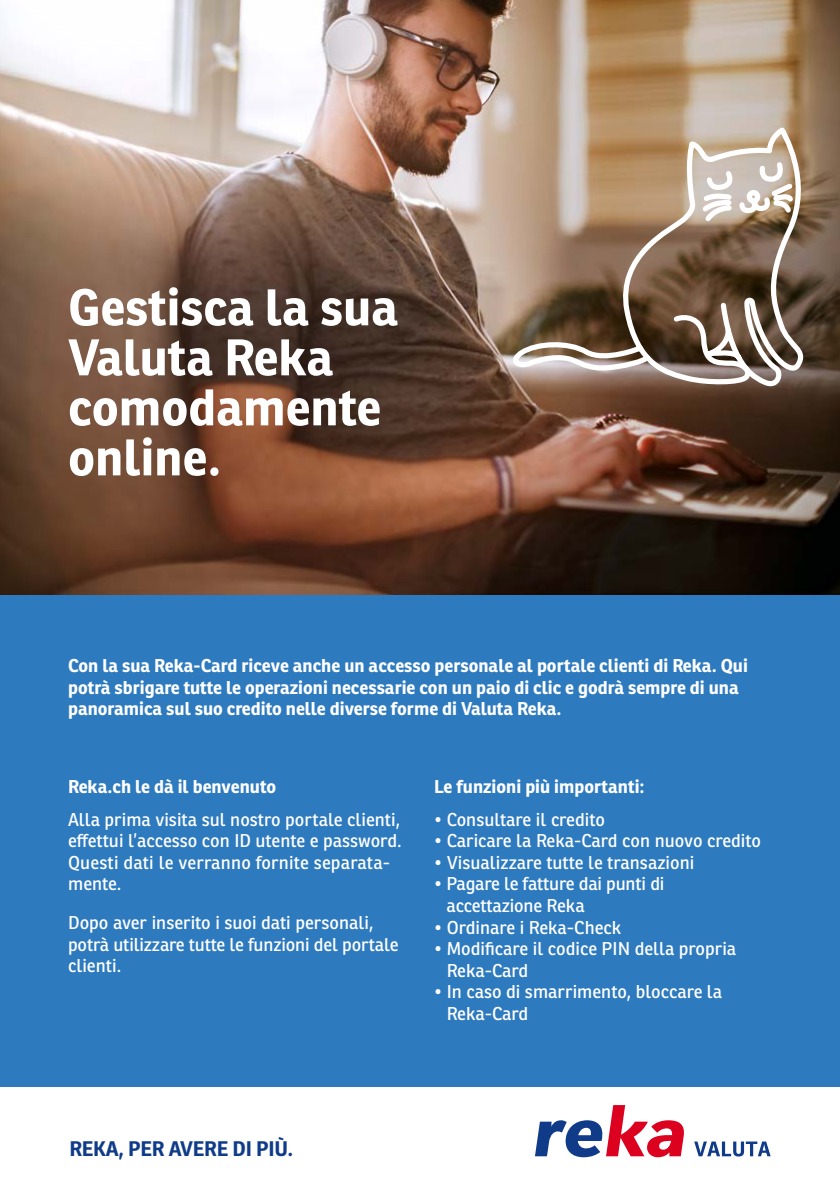
<style>
.page{position:relative;width:840px;height:1191px;background:#fff}
.page>*{position:absolute;margin:0;border:0;box-sizing:border-box;transform-origin:0 0}
.t1{font:700 50px/50px "Ronnia Basic";color:#fff}
.t2{font:700 20.6px "Ronnia Basic";letter-spacing:-.01em;color:#0f3b89}
.t3{font:18px/21.6px "Ronnia Basic Rg";color:#fff}
.t4{font:700 18px/21.6px "Ronnia Basic";color:#fff}
</style>
<div class="page">
<img style="left:0;top:0;width:839px;height:595px">
<div style="left:0;top:595px;width:839px;height:492px;background:#2d7abe"></div>
<svg style="left:500px;top:130px;width:319px;height:265px"></svg>
<svg style="left:694px;top:1141px;width:76px;height:15px"></svg>
<svg style="left:535px;top:1105px;width:149px;height:52px"></svg>
<h1 class="t1" style="left:68px;top:282px;width:331px">Gestisca la sua<br>Valuta Reka comodamente online.</h1>
<p class="t4" style="left:68px;top:655px;width:681px">Con la sua Reka-Card riceve anche un accesso personale al portale clienti di Reka. Qui potrà sbrigare tutte le operazioni necessarie con un paio di clic e godrà sempre di una panoramica sul suo credito nelle diverse forme di Valuta Reka.</p>
<p class="t4" style="left:68px;top:775px;width:209px">Reka.ch le dà il benvenuto</p>
<p class="t3" style="left:68px;top:808px;width:335px">Alla prima visita sul nostro portale clienti, effettui l’accesso con ID utente e password.<br>Questi dati le verranno fornite separata&shy;mente.</p>
<p class="t3" style="left:68px;top:911px;width:331px">Dopo aver inserito i suoi dati personali, potrà utilizzare tutte le funzioni del portale clienti.</p>
<p class="t4" style="left:434px;top:775px;width:212px">Le funzioni più importanti:</p>
<p class="t3" style="left:434px;top:808px;width:172px">• Consultare il credito</p>
<p class="t3" style="left:434px;top:830px;width:328px">• Caricare la Reka-Card con nuovo credito</p>
<p class="t3" style="left:434px;top:851px;width:261px">• Visualizzare tutte le transazioni</p>
<p class="t3" style="left:446px;top:873px;width:219px;text-indent:-12px">• Pagare le fatture dai punti di accettazione Reka</p>
<p class="t3" style="left:434px;top:916px;width:188px">• Ordinare i Reka-Check</p>
<p class="t3" style="left:446px;top:938px;width:291px;text-indent:-12px">• Modificare il codice PIN della propria<br>Reka-Card</p>
<p class="t3" style="left:446px;top:981px;width:277px;text-indent:-12px">• In caso di smarrimento, bloccare la<br>Reka-Card</p>
<p class="t2" style="left:69px;top:1135px;width:225px">REKA, PER AVERE DI PIÙ.</p>
</div>
